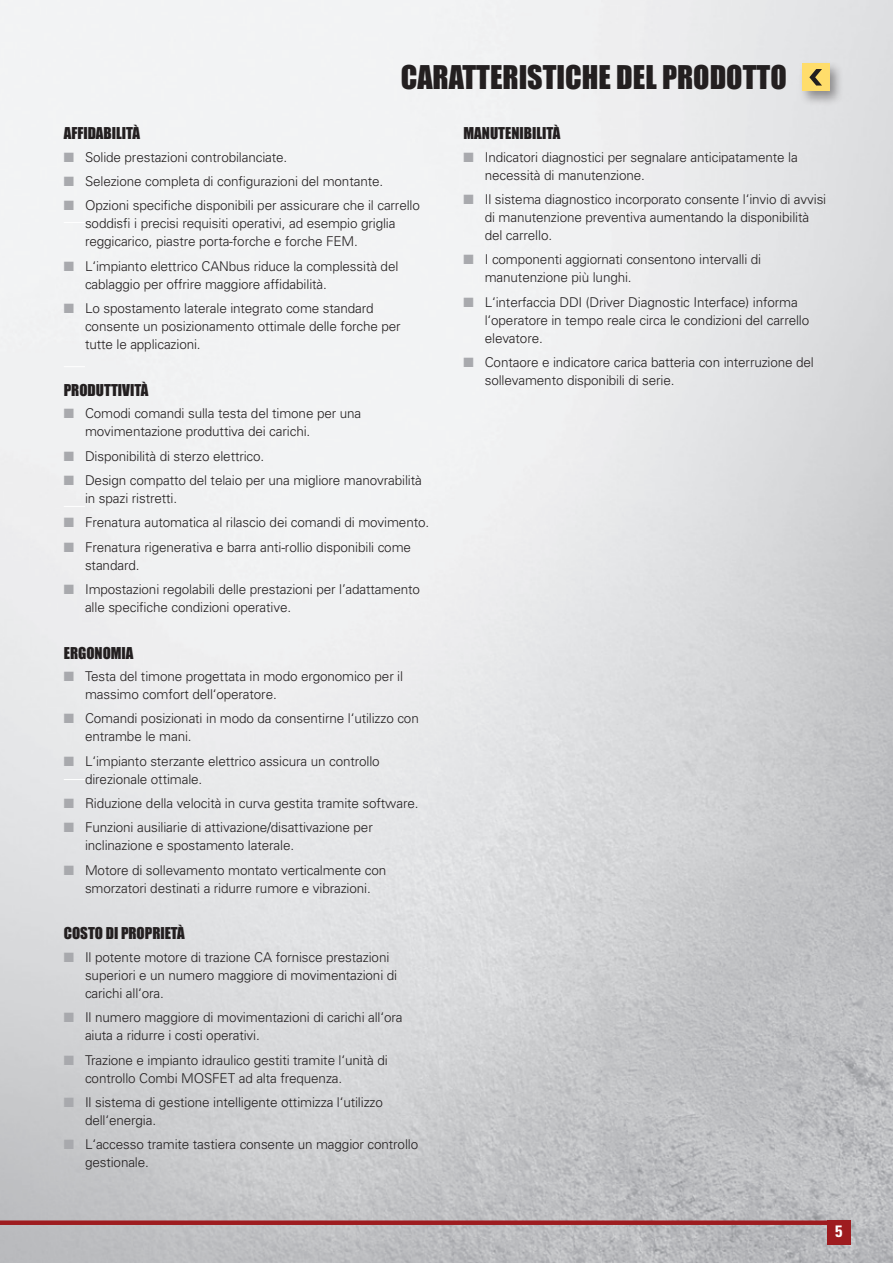
<style>
.page{position:relative;width:893px;height:1263px;background:#fff}
.page>*{position:absolute;margin:0;border:0;box-sizing:border-box;transform-origin:0 0}
.t1{font:30px "Impact";color:#231f20}
.HY-Table_Left_Text{font:700 condensed 16.5px "Univers LT Std";color:#fff}
.t2{font:15px "Impact";color:#231f20}
._16614_Bullets{font:300 13.5px/18px "Univers";letter-spacing:-.01em;color:#231f20}
.s1{color:#a8a9ad}
</style>
<div class="page">
<img style="left:0;top:0;width:893px;height:1263px">
<div style="left:0;top:1220px;width:850px;height:5px;background:#9e1c1f"></div>
<div style="left:827px;top:1220px;width:23px;height:25px;background:#9e1c1f"></div>
<div style="left:799px;top:61px;width:46px;height:45px;background:#231f20;opacity:.45"></div>
<div style="left:802px;top:64px;width:27px;height:27px;background:#ffdd6b"></div>
<svg style="left:809px;top:69px;width:13px;height:17px"></svg>
<svg style="left:64px;top:222px;width:21px;height:1px"></svg>
<svg style="left:64px;top:779px;width:21px;height:1px"></svg>
<svg style="left:64px;top:366px;width:21px;height:1px"></svg>
<svg style="left:64px;top:506px;width:21px;height:1px"></svg>
<p class="t1" style="left:401px;top:54px;width:387px">CARATTERISTICHE DEL PRODOTTO</p>
<p class="t2" style="left:64px;top:122px;width:78px">AFFIDABILITÀ</p>
<p class="_16614_Bullets" style="left:64px;top:148px;width:225px"><span class="s1">■</span> Solide prestazioni controbilanciate.</p>
<p class="_16614_Bullets" style="left:64px;top:172px;width:321px"><span class="s1">■</span> Selezione completa di configurazioni del montante.</p>
<p class="_16614_Bullets" style="left:85px;top:197px;width:336px;text-indent:-21px"><span class="s1">■</span> Opzioni specifiche disponibili per assicurare che il carrello soddisfi i precisi requisiti operativi, ad esempio griglia reggicarico, piastre porta-forche e forche FEM.</p>
<p class="_16614_Bullets" style="left:85px;top:257px;width:315px;text-indent:-21px"><span class="s1">■</span> L‘impianto elettrico CANbus riduce la complessità del cablaggio per offrire maggiore affidabilità.</p>
<p class="_16614_Bullets" style="left:85px;top:299px;width:317px;text-indent:-21px"><span class="s1">■</span> Lo spostamento laterale integrato come standard consente un posizionamento ottimale delle forche per tutte le applicazioni.</p>
<p class="t2" style="left:64px;top:378px;width:86px">PRODUTTIVITÀ</p>
<p class="_16614_Bullets" style="left:85px;top:404px;width:278px;text-indent:-21px"><span class="s1">■</span> Comodi comandi sulla testa del timone per una movimentazione produttiva dei carichi.</p>
<p class="_16614_Bullets" style="left:64px;top:447px;width:202px"><span class="s1">■</span> Disponibilità di sterzo elettrico.</p>
<p class="_16614_Bullets" style="left:85px;top:471px;width:338px;text-indent:-21px"><span class="s1">■</span> Design compatto del telaio per una migliore manovrabilità in spazi ristretti.</p>
<p class="_16614_Bullets" style="left:64px;top:513px;width:367px"><span class="s1">■</span> Frenatura automatica al rilascio dei comandi di movimento.</p>
<p class="_16614_Bullets" style="left:85px;top:538px;width:327px;text-indent:-21px"><span class="s1">■</span> Frenatura rigenerativa e barra anti-rollio disponibili come standard.</p>
<p class="_16614_Bullets" style="left:85px;top:580px;width:336px;text-indent:-21px"><span class="s1">■</span> Impostazioni regolabili delle prestazioni per l’adattamento alle specifiche condizioni operative.</p>
<p class="t2" style="left:64px;top:641px;width:71px">ERGONOMIA</p>
<p class="_16614_Bullets" style="left:85px;top:667px;width:320px;text-indent:-21px"><span class="s1">■</span> Testa del timone progettata in modo ergonomico per il massimo comfort dell‘operatore.</p>
<p class="_16614_Bullets" style="left:85px;top:709px;width:335px;text-indent:-21px"><span class="s1">■</span> Comandi posizionati in modo da consentirne l‘utilizzo con entrambe le mani.</p>
<p class="_16614_Bullets" style="left:85px;top:752px;width:296px;text-indent:-21px"><span class="s1">■</span> L‘impianto sterzante elettrico assicura un controllo direzionale ottimale.</p>
<p class="_16614_Bullets" style="left:64px;top:794px;width:356px"><span class="s1">■</span> Riduzione della velocità in curva gestita tramite software.</p>
<p class="_16614_Bullets" style="left:85px;top:819px;width:289px;text-indent:-21px"><span class="s1">■</span> Funzioni ausiliarie di attivazione/disattivazione per inclinazione e spostamento laterale.</p>
<p class="_16614_Bullets" style="left:64px;top:861px;width:324px;text-align:center"><span class="s1">■</span> Motore di sollevamento montato verticalmente con smorzatori destinati a ridurre rumore e vibrazioni.</p>
<p class="t2" style="left:64px;top:922px;width:122px">COSTO DI PROPRIETÀ</p>
<p class="_16614_Bullets" style="left:85px;top:948px;width:314px;text-indent:-21px"><span class="s1">■</span> Il potente motore di trazione CA fornisce prestazioni superiori e un numero maggiore di movimentazioni di carichi all‘ora.</p>
<p class="_16614_Bullets" style="left:85px;top:1008px;width:319px;text-indent:-21px"><span class="s1">■</span> Il numero maggiore di movimentazioni di carichi all‘ora aiuta a ridurre i costi operativi.</p>
<p class="_16614_Bullets" style="left:85px;top:1051px;width:304px;text-indent:-21px"><span class="s1">■</span> Trazione e impianto idraulico gestiti tramite l‘unità di controllo Combi MOSFET ad alta frequenza.</p>
<p class="_16614_Bullets" style="left:85px;top:1093px;width:299px;text-indent:-21px"><span class="s1">■</span> Il sistema di gestione intelligente ottimizza l‘utilizzo dell‘energia.</p>
<p class="_16614_Bullets" style="left:85px;top:1135px;width:335px;text-indent:-21px"><span class="s1">■</span> L‘accesso tramite tastiera consente un maggior controllo gestionale.</p>
<p class="t2" style="left:463px;top:122px;width:98px">MANUTENIBILITÀ</p>
<p class="_16614_Bullets" style="left:485px;top:148px;width:315px;text-indent:-21px"><span class="s1">■</span> Indicatori diagnostici per segnalare anticipatamente la necessità di manutenzione.</p>
<p class="_16614_Bullets" style="left:485px;top:190px;width:343px;text-indent:-21px"><span class="s1">■</span> Il sistema diagnostico incorporato consente l‘invio di avvisi di manutenzione preventiva aumentando la disponibilità del carrello.</p>
<p class="_16614_Bullets" style="left:485px;top:251px;width:278px;text-indent:-21px"><span class="s1">■</span> I componenti aggiornati consentono intervalli di manutenzione più lunghi.</p>
<p class="_16614_Bullets" style="left:485px;top:293px;width:326px;text-indent:-21px"><span class="s1">■</span> L‘interfaccia DDI (Driver Diagnostic Interface) informa l‘operatore in tempo reale circa le condizioni del carrello elevatore.</p>
<p class="_16614_Bullets" style="left:485px;top:353px;width:331px;text-indent:-21px"><span class="s1">■</span> Contaore e indicatore carica batteria con interruzione del sollevamento disponibili di serie.</p>
<p class="HY-Table_Left_Text" style="left:835px;top:1221px;width:9px">5</p>
</div>
